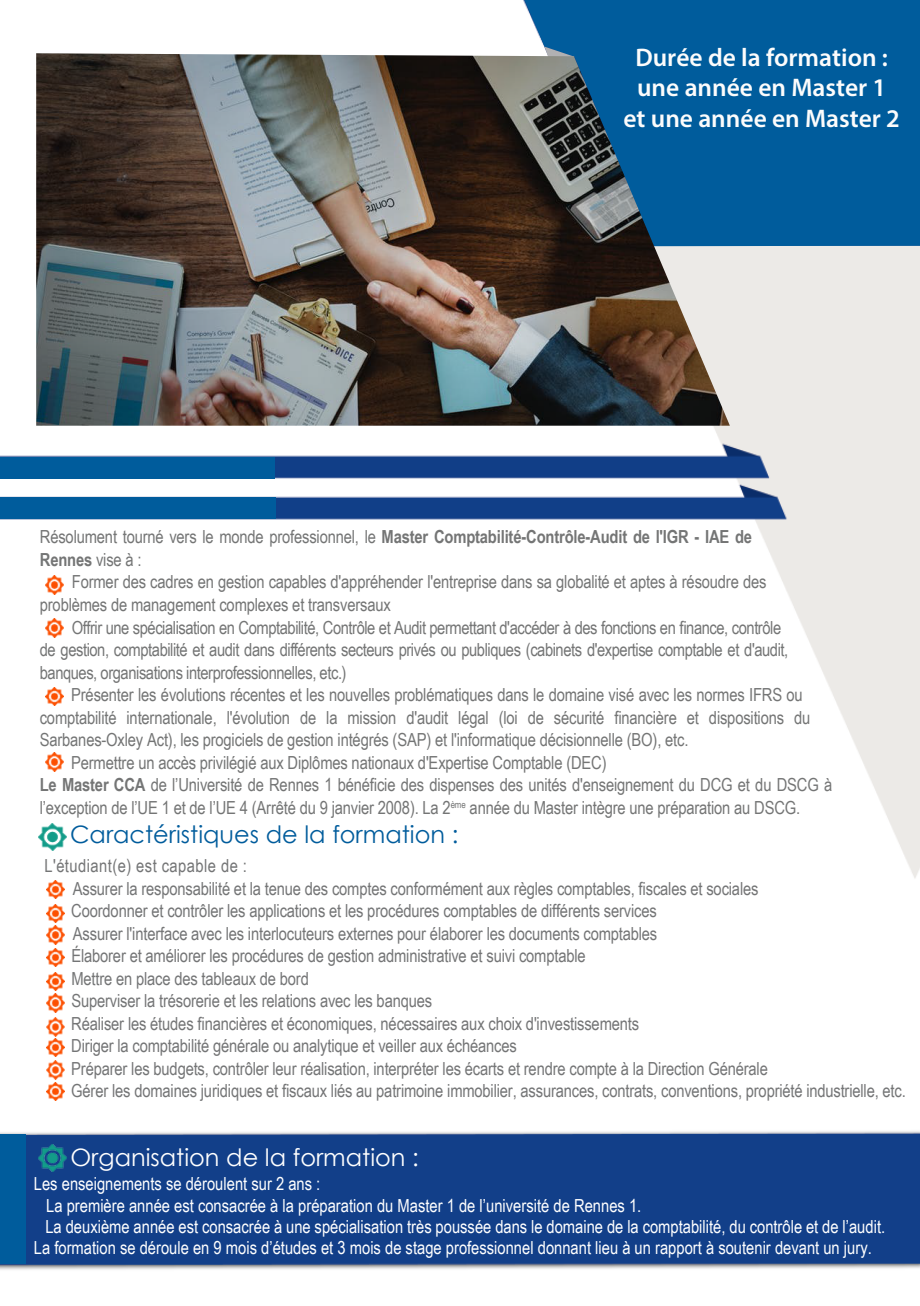
<style>
.page{position:relative;width:920px;height:1306px;background:#fff}
.page>*{position:absolute;margin:0;border:0;box-sizing:border-box;transform-origin:0 0}
.t1{font:600 25.5px/30.6px "Myriad Pro";color:#fcfcfc;text-align:center}
.t2{font:24px "Century Gothic";color:#005c9c}
.t3{font:24px "Century Gothic";color:#fff}
.t4{font:18px/22.5px "Arial Narrow";letter-spacing:-.01em;color:#747575}
.t5{font:18px/22.5px "Arial Narrow";letter-spacing:-.01em;color:#747576}
.t6{font:18px "Arial Narrow";color:#fff}
.t7{font:700 18px/22.5px "Arial Narrow";letter-spacing:-.01em;color:#747575}
.s1{font-weight:400}
.s2{font-weight:700}
</style>
<div class="page">
<img style="left:0;top:0;width:920px;height:1270px">
<div style="left:0;top:1134px;width:25px;height:129px;background:#005c9c"></div>
<div style="left:0;top:457px;width:275px;height:21px;background:#005c9c"></div>
<div style="left:0;top:498px;width:276px;height:21px;background:#005c9c"></div>
<div style="left:524px;top:0;width:395px;height:246px;background:#005c9c"></div>
<svg style="left:544px;top:47px;width:30px;height:6px"></svg>
<img style="left:36px;top:53px;width:693px;height:372px">
<img style="left:45px;top:575px;width:19px;height:19px">
<img style="left:45px;top:619px;width:19px;height:18px">
<img style="left:45px;top:687px;width:19px;height:18px">
<img style="left:45px;top:753px;width:19px;height:18px">
<img style="left:46px;top:880px;width:19px;height:18px">
<img style="left:46px;top:904px;width:19px;height:18px">
<img style="left:46px;top:925px;width:19px;height:19px">
<img style="left:46px;top:948px;width:19px;height:18px">
<img style="left:46px;top:972px;width:19px;height:18px">
<img style="left:46px;top:993px;width:19px;height:19px">
<img style="left:46px;top:1017px;width:19px;height:19px">
<img style="left:46px;top:1038px;width:19px;height:18px">
<img style="left:46px;top:1060px;width:19px;height:19px">
<img style="left:46px;top:1082px;width:19px;height:18px">
<img style="left:39px;top:823px;width:28px;height:27px">
<img style="left:39px;top:1144px;width:28px;height:27px">
<h1 class="t1" style="left:623px;top:41px;width:278px">Durée de la formation : une année en Master 1 et une année en Master 2</h1>
<p class="t7" style="left:40px;top:525px;width:713px"><span class="s1">Résolument tourné vers le monde professionnel, le</span> Master Comptabilité-Contrôle-Audit de l'IGR - IAE de<br>Rennes <span class="s1">vise à :</span></p>
<p class="t4" style="left:40px;top:570px;width:728px;text-indent:32px">Former des cadres en gestion capables d'appréhender l'entreprise dans sa globalité et aptes à résoudre des problèmes de management complexes et transversaux</p>
<p class="t4" style="left:40px;top:615px;width:750px;text-indent:32px">Offrir une spécialisation en Comptabilité, Contrôle et Audit permettant d'accéder à des fonctions en finance, contrôle de gestion, comptabilité et audit dans différents secteurs privés ou publiques (cabinets d'expertise comptable et d'audit, banques, organisations interprofessionnelles, etc.)</p>
<p class="t4" style="left:71px;top:682px;width:733px">Présenter les évolutions récentes et les nouvelles problématiques dans le domaine visé avec les normes IFRS ou</p>
<p class="t4" style="left:40px;top:705px;width:772px">comptabilité internationale, l'évolution de la mission d'audit légal (loi de sécurité financière et dispositions du</p>
<p class="t4" style="left:40px;top:727px;width:650px">Sarbanes-Oxley Act), les progiciels de gestion intégrés (SAP) et l'informatique décisionnelle (BO), etc.</p>
<p class="t4" style="left:71px;top:750px;width:537px">Permettre un accès privilégié aux Diplômes nationaux d'Expertise Comptable (DEC)</p>
<p class="t4" style="left:40px;top:773px;width:794px"><span class="s2">Le Master CCA</span> de l’Université de Rennes 1 bénéficie des dispenses des unités d'enseignement du DCG et du DSCG à</p>
<p class="t4" style="left:40px;top:795px;width:762px">l’exception de l’UE 1 et de l’UE 4 (Arrêté du 9 janvier 2008). La 2<sup>ème</sup> année du Master intègre une préparation au DSCG.</p>
<h2 class="t2" style="left:70px;top:817px;width:390px">Caractéristiques de la formation :</h2>
<p class="t5" style="left:71px;top:854px;width:836px;text-indent:-27px">L'étudiant(e) est capable de :<br>Assurer la responsabilité et la tenue des comptes conformément aux règles comptables, fiscales et sociales<br>Coordonner et contrôler les applications et les procédures comptables de différents services<br>Assurer l'interface avec les interlocuteurs externes pour élaborer les documents comptables<br>Élaborer et améliorer les procédures de gestion administrative et suivi comptable<br>Mettre en place des tableaux de bord<br>Superviser la trésorerie et les relations avec les banques<br>Réaliser les études financières et économiques, nécessaires aux choix d'investissements<br>Diriger la comptabilité générale ou analytique et veiller aux échéances<br>Préparer les budgets, contrôler leur réalisation, interpréter les écarts et rendre compte à la Direction Générale<br>Gérer les domaines juridiques et fiscaux liés au patrimoine immobilier, assurances, contrats, conventions, propriété industrielle, etc.</p>
<h2 class="t3" style="left:70px;top:1140px;width:350px">Organisation de la formation :</h2>
<p class="t6" style="left:34px;top:1170px;width:288px">Les enseignements se déroulent sur 2 ans :</p>
<p class="t6" style="left:46px;top:1191px;width:596px">La première année est consacrée à la préparation du Master 1 de l’université de Rennes 1.</p>
<p class="t6" style="left:45px;top:1212px;width:841px">La deuxième année est consacrée à une spécialisation très poussée dans le domaine de la comptabilité, du contrôle et de l’audit.</p>
<p class="t6" style="left:34px;top:1233px;width:839px">La formation se déroule en 9 mois d’études et 3 mois de stage professionnel donnant lieu à un rapport à soutenir devant un jury.</p>
</div>
